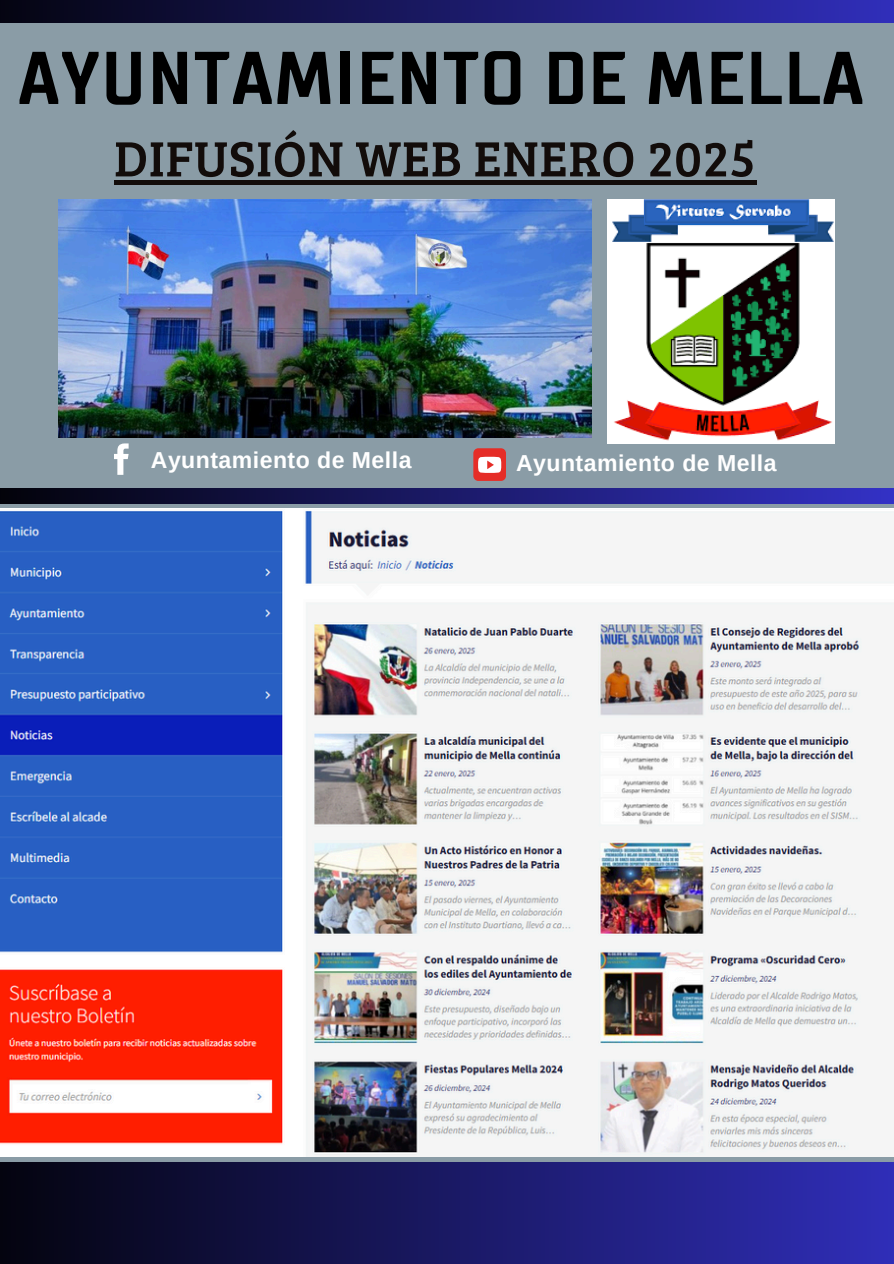
<style>
.page{position:relative;width:894px;height:1264px;background:#fff}
.page>*{position:absolute;margin:0;border:0;box-sizing:border-box;transform-origin:0 0}
.t1{font:700 74.4px "TT Supermolot Condensed";letter-spacing:.025em;color:#000}
.t2{font:51.15px "Bree Serif";letter-spacing:.015em;color:#120c0a}
.t3{font:700 23.1px "Arimo";letter-spacing:.02em;color:#fff}
</style>
<div class="page">
<div style="left:0;top:0;width:893px;height:1263px;background:#8a9ca6"></div>
<svg style="left:0;top:489px;width:893px;height:14px;background:#1a1967"></svg>
<div style="left:0;top:0;width:893px;height:22px;background:linear-gradient(to right,#040411,#302eba)"></div>
<div style="left:0;top:1162px;width:893px;height:101px;background:linear-gradient(to right,#04040f,#302eb8)"></div>
<img style="left:607px;top:199px;width:226px;height:244px">
<svg style="left:114px;top:443px;width:15px;height:32px"></svg>
<div style="left:473px;top:448px;width:33px;height:33px;background:#e52d27;border-radius:5px"></div>
<svg style="left:478px;top:457px;width:23px;height:16px"></svg>
<img style="left:58px;top:199px;width:533px;height:239px">
<img style="left:0;top:509px;width:893px;height:647px">
<hr style="left:114px;top:180px;width:642px;height:4px;background:#120c0a">
<h1 class="t1" style="left:18px;top:30px;width:846px">AYUNTAMIENTO DE MELLA</h1>
<p class="t2" style="left:114px;top:121px;width:643px">DIFUSIÓN WEB ENERO 2025</p>
<h2 class="t3" style="left:151px;top:447px;width:262px">Ayuntamiento de Mella</h2>
<p class="t3" style="left:516px;top:450px;width:262px">Ayuntamiento de Mella</p>
</div>
